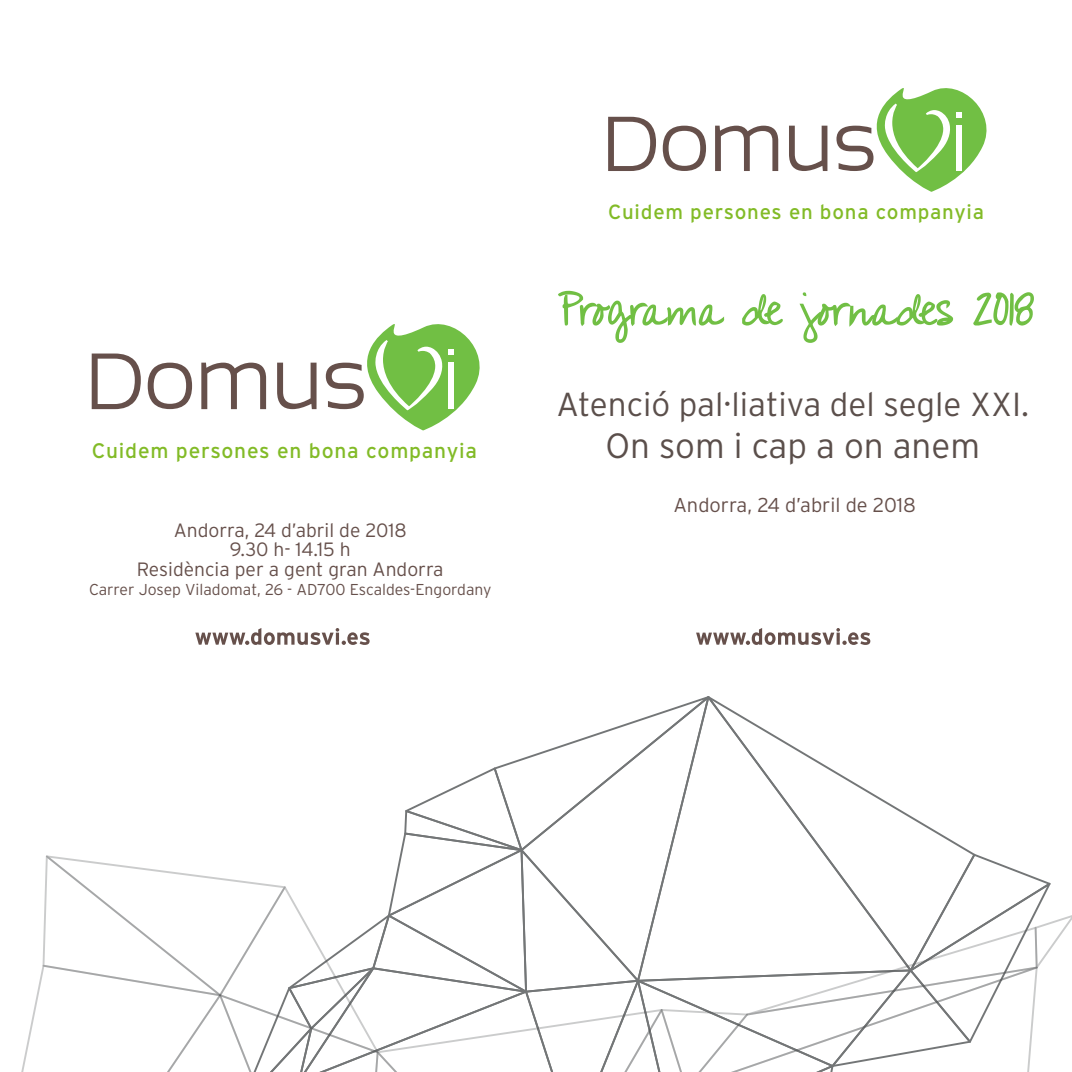
<style>
.page{position:relative;width:1072px;height:1072px;background:#fff}
.page>*{position:absolute;margin:0;border:0;box-sizing:border-box;transform-origin:0 0}
.t1{font:300 35px "Interstate";color:#5b4f4b}
.t2{font:300 33.25px "Interstate";color:#5b4f4b}
.t3{font:21px "Interstate";letter-spacing:.04em;color:#82bb27}
.t4{font:20.47px "Interstate";letter-spacing:.04em;color:#82bb27}
.t5{font:300 20.12px "Interstate";color:#66504b}
.t6{font:300 19.25px/19.2px "Interstate";color:#66504b;text-align:center}
.t7{font:300 15.75px "Interstate";color:#66504b}
</style>
<div class="page">
<svg style="left:21px;top:696px;width:1050px;height:375px"></svg>
<svg style="left:195px;top:628px;width:174px;height:17px"></svg>
<svg style="left:696px;top:628px;width:174px;height:17px"></svg>
<svg style="left:558px;top:291px;width:166px;height:52px"></svg>
<svg style="left:742px;top:294px;width:40px;height:31px"></svg>
<svg style="left:799px;top:292px;width:154px;height:51px"></svg>
<svg style="left:973px;top:292px;width:60px;height:34px"></svg>
<svg style="left:277px;top:362px;width:39px;height:47px"></svg>
<svg style="left:201px;top:362px;width:65px;height:47px"></svg>
<svg style="left:92px;top:353px;width:49px;height:56px"></svg>
<svg style="left:148px;top:362px;width:44px;height:47px"></svg>
<svg style="left:326px;top:324px;width:154px;height:106px"></svg>
<svg style="left:789px;top:126px;width:38px;height:45px"></svg>
<svg style="left:715px;top:126px;width:63px;height:45px"></svg>
<svg style="left:608px;top:117px;width:48px;height:54px"></svg>
<svg style="left:662px;top:126px;width:44px;height:45px"></svg>
<svg style="left:836px;top:88px;width:151px;height:104px"></svg>
<p class="t4" style="left:608px;top:199px;width:377px">Cuidem persones en bona companyia</p>
<h2 class="t2" style="left:556px;top:384px;width:474px">Atenció pal·liativa del segle XXI.</h2>
<p class="t3" style="left:92px;top:438px;width:387px">Cuidem persones en bona companyia</p>
<h1 class="t1" style="left:605px;top:425px;width:376px">On som i cap a on anem</h1>
<p class="t6" style="left:137px;top:520px;width:308px">Andorra, 24 d’abril de 2018<br>9.30 h- 14.15 h<br>Residència per a gent gran Andorra</p>
<p class="t7" style="left:89px;top:579px;width:404px">Carrer Josep Viladomat, 26 - AD700 Escaldes-Engordany</p>
<p class="t5" style="left:673px;top:492px;width:244px">Andorra, 24 d’abril de 2018</p>
</div>
